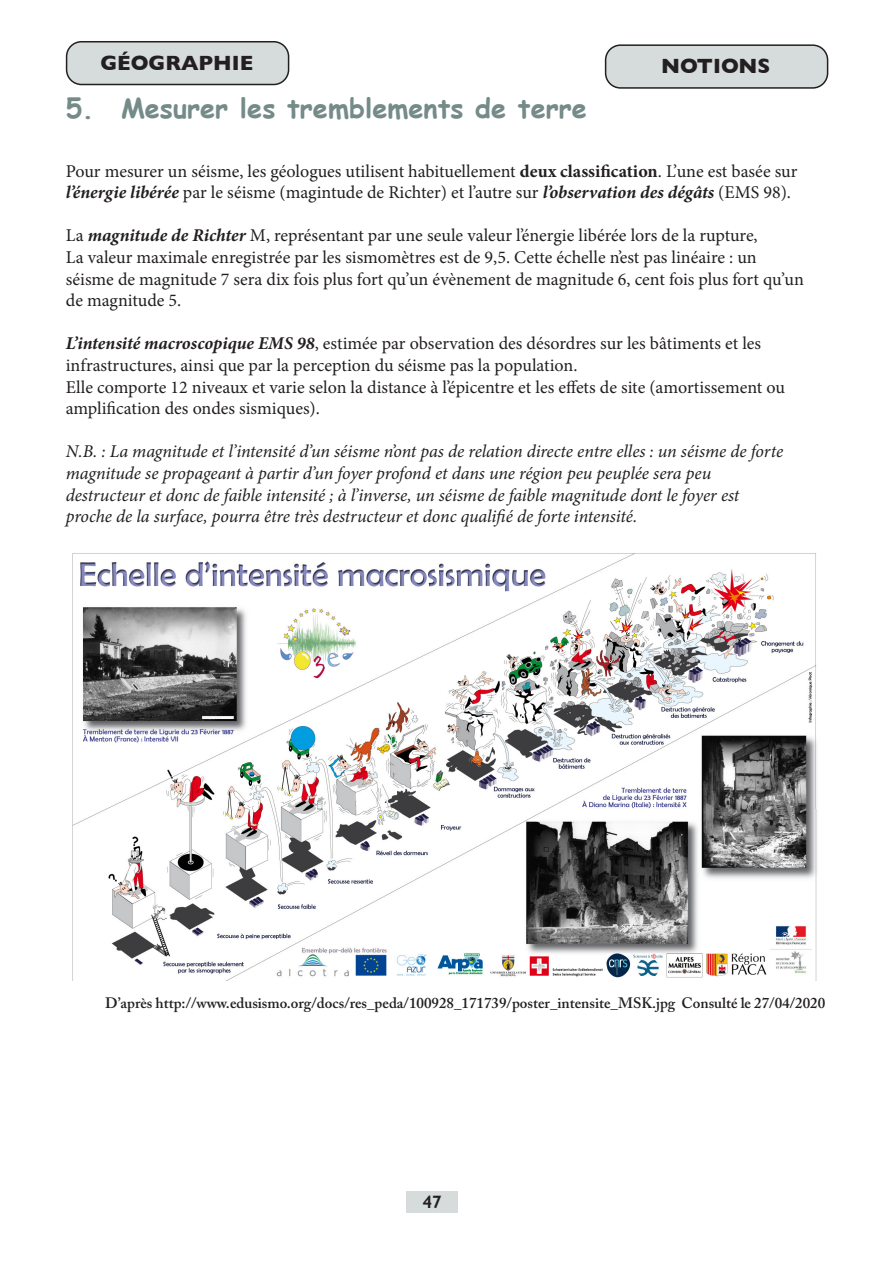
<style>
.page{position:relative;width:893px;height:1263px;background:#fff}
.page>*{position:absolute;margin:0;border:0;box-sizing:border-box;transform-origin:0 0}
.t1{font:700 27px "Comic Sans MS";color:#758b88}
.t2{font:700 21px "Gill Sans";color:#231f20}
.t3{font:18px/21.6px "Minion Pro";color:#231f20}
.t4{font:italic 18px "Minion Pro";letter-spacing:-.01em;color:#231f20}
.t5{font:600 18px "Gill Sans";color:#231f20}
.Légende{font:600 15px "Adobe Caslon Pro";color:#231f20}
.s1{font-weight:700}
.s2{font-weight:700;font-style:italic}
</style>
<div class="page">
<div style="left:67px;top:42px;width:222px;height:42px;background:#d6dcdb;border-radius:15px"></div>
<div style="left:66px;top:41px;width:223px;height:44px;border:2px solid #231f20;border-radius:15px"></div>
<div style="left:606px;top:45px;width:222px;height:43px;background:#d6dcdb;border-radius:15px"></div>
<div style="left:605px;top:44px;width:223px;height:45px;border:2px solid #231f20;border-radius:15px"></div>
<div style="left:406px;top:1191px;width:52px;height:21px;background:#d6dcdb"></div>
<img style="left:72px;top:553px;width:745px;height:427px">
<p class="t2" style="left:100px;top:46px;width:154px">GÉOGRAPHIE</p>
<p class="t2" style="left:661px;top:49px;width:111px">NOTIONS</p>
<p class="t1" style="left:66px;top:89px;width:522px">5. Mesurer les tremblements de terre</p>
<p class="t3" style="left:66px;top:160px;width:733px">Pour mesurer un séisme, les géologues utilisent habituellement <span class="s1">deux classification</span>. L’une est basée sur <span class="s2">l’énergie libérée</span> par le séisme (magintude de Richter) et l’autre sur <span class="s2">l’observation des dégâts</span> (EMS 98).</p>
<p class="t3" style="left:66px;top:225px;width:693px">La <span class="s2">magnitude de Richter</span> M, représentant par une seule valeur l’énergie libérée lors de la rupture,</p>
<p class="t3" style="left:66px;top:246px;width:692px">La valeur maximale enregistrée par les sismomètres est de 9,5. Cette échelle n’est pas linéaire : un</p>
<p class="t3" style="left:66px;top:268px;width:740px">séisme de magnitude 7 sera dix fois plus fort qu’un évènement de magnitude 6, cent fois plus fort qu’un</p>
<p class="t3" style="left:66px;top:290px;width:117px">de magnitude 5.</p>
<p class="t3" style="left:66px;top:333px;width:697px"><span class="s2">L’intensité macroscopique EMS 98</span>, estimée par observation des désordres sur les bâtiments et les</p>
<p class="t3" style="left:66px;top:354px;width:513px">infrastructures, ainsi que par la perception du séisme pas la population.</p>
<p class="t3" style="left:66px;top:376px;width:721px">Elle comporte 12 niveaux et varie selon la distance à l’épicentre et les effets de site (amortissement ou</p>
<p class="t3" style="left:66px;top:398px;width:256px">amplification des ondes sismiques).</p>
<p class="t4" style="left:66px;top:439px;width:719px">N.B. : La magnitude et l’intensité d’un séisme n’ont pas de relation directe entre elles : un séisme de forte</p>
<p class="t4" style="left:66px;top:461px;width:647px">magnitude se propageant à partir d’un foyer profond et dans une région peu peuplée sera peu</p>
<p class="t4" style="left:66px;top:482px;width:675px">destructeur et donc de faible intensité ; à l’inverse, un séisme de faible magnitude dont le foyer est</p>
<p class="t4" style="left:66px;top:504px;width:573px">proche de la surface, pourra être très destructeur et donc qualifié de forte intensité.</p>
<p class="Légende" style="left:105px;top:994px;width:721px">D’après http://www.edusismo.org/docs/res_peda/100928_171739/poster_intensite_MSK.jpg Consulté le 27/04/2020</p>
<p class="t5" style="left:423px;top:1191px;width:21px">47</p>
</div>
